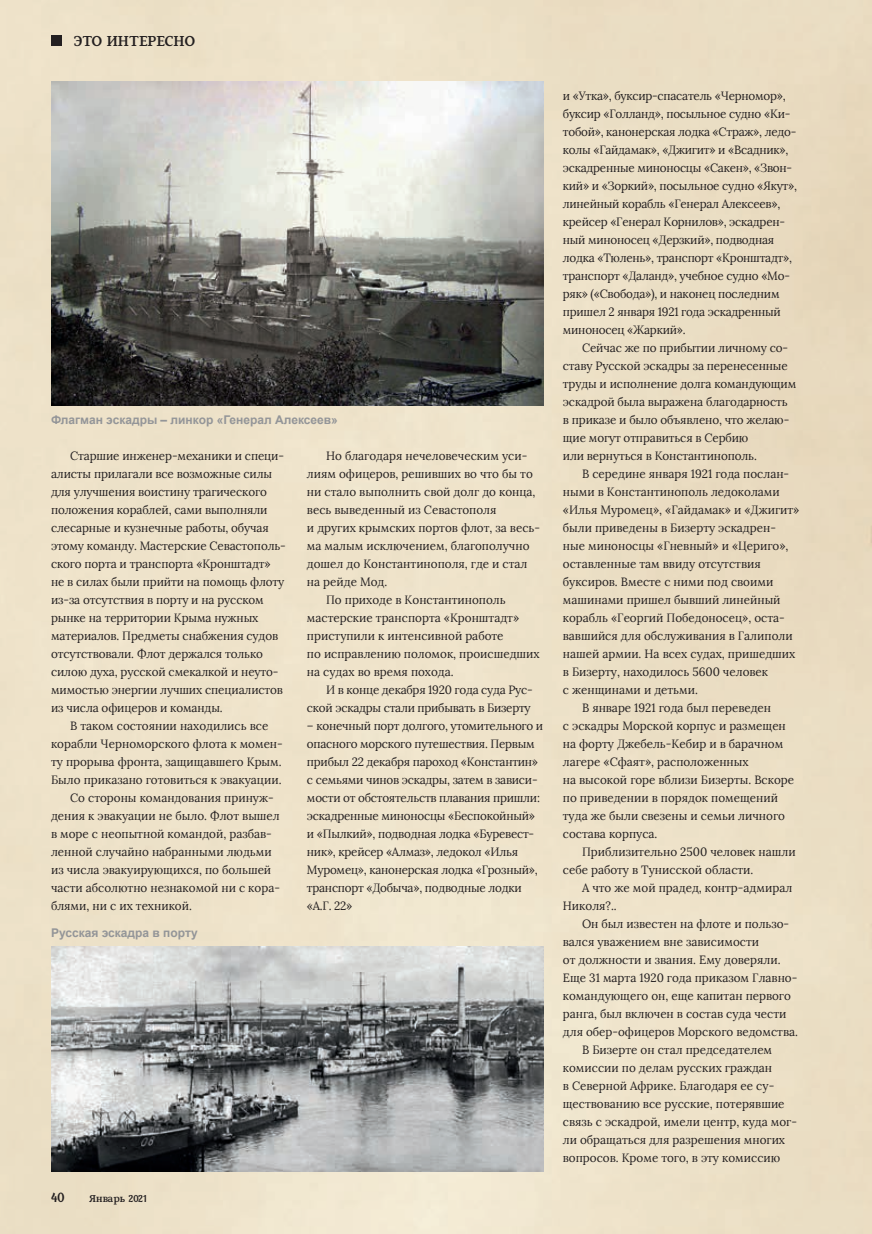
<style>
.page{position:relative;width:872px;height:1234px;background:#fff}
.page>*{position:absolute;margin:0;border:0;box-sizing:border-box;transform-origin:0 0}
.t1{font:19.5px "Fowviel";color:#231f20}
.t2{font:18px "Fowviel";color:#231f20}
.t3{font:13.5px "Fowviel";color:#231f20}
.t4{font:12px/18px "Lora";color:#231f20}
.t5{font:12px/18px "Lora";letter-spacing:-.02em;color:#231f20}
.t6{font:700 12px "Arial";color:#939598}
</style>
<div class="page">
<img style="left:0;top:0;width:872px;height:1233px">
<img style="left:51px;top:82px;width:493px;height:324px">
<img style="left:51px;top:946px;width:493px;height:224px">
<div style="left:51px;top:36px;width:10px;height:10px;background:#231f20"></div>
<h1 class="t1" style="left:74px;top:32px;width:123px">ЭТО ИНТЕРЕСНО</h1>
<p class="t6" style="left:51px;top:411px;width:288px">Флагман эскадры – линкор «Генерал Алексеев»</p>
<p class="t4" style="left:51px;top:446px;width:236px;text-indent:19px">Старшие инженер-механики и специ&shy;алисты прилагали все возможные силы для улучшения воистину трагического положения кораблей, сами выполняли слесарные и кузнечные работы, обучая этому команду. Мастерские Севастополь&shy;ского порта и транспорта «Кронштадт» не в силах были прийти на помощь флоту из-за отсутствия в порту и на русском рынке на территории Крыма нужных материалов. Предметы снабжения судов отсутствовали. Флот держался только силою духа, русской смекалкой и неуто&shy;мимостью энергии лучших специалистов из числа офицеров и команды.</p>
<p class="t4" style="left:70px;top:716px;width:200px">В таком состоянии находились все</p>
<p class="t4" style="left:51px;top:734px;width:233px">корабли Черноморского флота к момен-</p>
<p class="t4" style="left:51px;top:752px;width:232px">ту прорыва фронта, защищавшего Крым.</p>
<p class="t4" style="left:51px;top:770px;width:232px">Было приказано готовиться к эвакуации.</p>
<p class="t4" style="left:70px;top:788px;width:205px">Со стороны командования принуж-</p>
<p class="t4" style="left:51px;top:806px;width:230px">дения к эвакуации не было. Флот вышел</p>
<p class="t4" style="left:51px;top:824px;width:222px">в море с неопытной командой, разбав-</p>
<p class="t4" style="left:51px;top:842px;width:222px">ленной случайно набранными людьми</p>
<p class="t4" style="left:51px;top:860px;width:222px">из числа эвакуирующихся, по большей</p>
<p class="t4" style="left:51px;top:878px;width:230px">части абсолютно незнакомой ни с кора-</p>
<p class="t4" style="left:51px;top:896px;width:142px">блями, ни с их техникой.</p>
<p class="t6" style="left:51px;top:924px;width:148px">Русская эскадра в порту</p>
<p class="t4" style="left:326px;top:446px;width:203px">Но благодаря нечеловеческим уси-</p>
<p class="t4" style="left:307px;top:464px;width:227px">лиям офицеров, решивших во что бы то</p>
<p class="t4" style="left:307px;top:482px;width:230px">ни стало выполнить свой долг до конца,</p>
<p class="t4" style="left:307px;top:500px;width:191px">весь выведенный из Севастополя</p>
<p class="t4" style="left:307px;top:518px;width:235px">и других крымских портов флот, за весь-</p>
<p class="t4" style="left:307px;top:536px;width:224px">ма малым исключением, благополучно</p>
<p class="t4" style="left:307px;top:554px;width:222px">дошел до Константинополя, где и стал</p>
<p class="t4" style="left:307px;top:572px;width:82px">на рейде Мод.</p>
<p class="t4" style="left:326px;top:590px;width:181px">По приходе в Константинополь</p>
<p class="t4" style="left:307px;top:608px;width:214px">мастерские транспорта «Кронштадт»</p>
<p class="t4" style="left:307px;top:626px;width:198px">приступили к интенсивной работе</p>
<p class="t4" style="left:307px;top:644px;width:234px">по исправлению поломок, происшедших</p>
<p class="t4" style="left:307px;top:662px;width:148px">на судах во время похода.</p>
<p class="t5" style="left:326px;top:680px;width:208px">И в конце декабря 1920 года суда Рус-</p>
<p class="t5" style="left:307px;top:698px;width:225px">ской эскадры стали прибывать в Бизерту</p>
<p class="t5" style="left:307px;top:716px;width:238px">– конечный порт долгого, утомительного и опасного морского путешествия. Первым прибыл 22 декабря пароход «Константин» с семьями чинов эскадры, затем в зависи&shy;мости от обстоятельств плавания пришли: эскадренные миноносцы «Беспокойный» и «Пылкий», подводная лодка «Буревест&shy;ник», крейсер «Алмаз», ледокол «Илья Муромец», канонерская лодка «Грозный», транспорт «Добыча», подводные лодки «А.Г. 22»</p>
<h2 class="t2" style="left:51px;top:1188px;width:15px">40</h2>
<p class="t3" style="left:89px;top:1191px;width:59px">Январь 2021</p>
<p class="t5" style="left:563px;top:86px;width:236px">и «Утка», буксир-спасатель «Черномор», буксир «Голланд», посыльное судно «Ки&shy;тобой», канонерская лодка «Страж», ледо&shy;колы «Гайдамак», «Джигит» и «Всадник», эскадренные миноносцы «Сакен», «Звон&shy;кий» и «Зоркий», посыльное судно «Якут», линейный корабль «Генерал Алексеев», крейсер «Генерал Корнилов», эскадрен&shy;ный миноносец «Дерзкий», подводная лодка «Тюлень», транспорт «Кронштадт», транспорт «Даланд», учебное судно «Мо&shy;ряк» («Свобода»), и наконец последним пришел 2 января 1921 года эскадренный миноносец «Жаркий».</p>
<p class="t4" style="left:563px;top:338px;width:235px;text-indent:19px">Сейчас же по прибытии личному со&shy;ставу Русской эскадры за перенесенные труды и исполнение долга командующим эскадрой была выражена благодарность в приказе и было объявлено, что желаю&shy;щие могут отправиться в Сербию<br>или вернуться в Константинополь.</p>
<p class="t4" style="left:582px;top:464px;width:209px">В середине января 1921 года послан-</p>
<p class="t4" style="left:563px;top:482px;width:218px">ными в Константинополь ледоколами</p>
<p class="t4" style="left:563px;top:500px;width:238px">«Илья Муромец», «Гайдамак» и «Джигит»</p>
<p class="t4" style="left:563px;top:518px;width:215px">были приведены в Бизерту эскадрен-</p>
<p class="t4" style="left:563px;top:536px;width:227px">ные миноносцы «Гневный» и «Цериго»,</p>
<p class="t4" style="left:563px;top:554px;width:199px">оставленные там ввиду отсутствия</p>
<p class="t4" style="left:563px;top:572px;width:212px">буксиров. Вместе с ними под своими</p>
<p class="t4" style="left:563px;top:590px;width:219px">машинами пришел бывший линейный</p>
<p class="t4" style="left:563px;top:608px;width:223px">корабль «Георгий Победоносец», оста-</p>
<p class="t4" style="left:563px;top:626px;width:231px">вавшийся для обслуживания в Галиполи</p>
<p class="t4" style="left:563px;top:644px;width:234px">нашей армии. На всех судах, пришедших</p>
<p class="t4" style="left:563px;top:662px;width:207px">в Бизерту, находилось 5600 человек</p>
<p class="t4" style="left:563px;top:680px;width:137px">с женщинами и детьми.</p>
<p class="t4" style="left:582px;top:698px;width:191px">В январе 1921 года был переведен</p>
<p class="t4" style="left:563px;top:716px;width:224px">с эскадры Морской корпус и размещен</p>
<p class="t4" style="left:563px;top:734px;width:222px">на форту Джебель-Кебир и в барачном</p>
<p class="t4" style="left:563px;top:752px;width:187px">лагере «Сфаят», расположенных</p>
<p class="t4" style="left:563px;top:770px;width:233px">на высокой горе вблизи Бизерты. Вскоре</p>
<p class="t4" style="left:563px;top:788px;width:217px">по приведении в порядок помещений</p>
<p class="t4" style="left:563px;top:806px;width:223px">туда же были свезены и семьи личного</p>
<p class="t4" style="left:563px;top:824px;width:96px">состава корпуса.</p>
<p class="t4" style="left:582px;top:842px;width:215px">Приблизительно 2500 человек нашли</p>
<p class="t4" style="left:563px;top:860px;width:192px">себе работу в Тунисской области.</p>
<p class="t4" style="left:582px;top:878px;width:212px">А что же мой прадед, контр-адмирал</p>
<p class="t4" style="left:563px;top:896px;width:55px">Николя?..</p>
<p class="t4" style="left:582px;top:914px;width:209px">Он был известен на флоте и пользо-</p>
<p class="t4" style="left:563px;top:932px;width:198px">вался уважением вне зависимости</p>
<p class="t4" style="left:563px;top:950px;width:219px">от должности и звания. Ему доверяли.</p>
<p class="t4" style="left:563px;top:968px;width:236px">Еще 31 марта 1920 года приказом Главно-</p>
<p class="t4" style="left:563px;top:986px;width:229px">командующего он, еще капитан первого</p>
<p class="t4" style="left:563px;top:1004px;width:225px">ранга, был включен в состав суда чести</p>
<p class="t4" style="left:563px;top:1022px;width:236px">для обер-офицеров Морского ведомства.</p>
<p class="t4" style="left:582px;top:1040px;width:192px">В Бизерте он стал председателем</p>
<p class="t4" style="left:563px;top:1058px;width:211px">комиссии по делам русских граждан</p>
<p class="t4" style="left:563px;top:1076px;width:213px">в Северной Африке. Благодаря ее су-</p>
<p class="t4" style="left:563px;top:1094px;width:223px">ществованию все русские, потерявшие</p>
<p class="t4" style="left:563px;top:1112px;width:236px">связь с эскадрой, имели центр, куда мог-</p>
<p class="t4" style="left:563px;top:1130px;width:224px">ли обращаться для разрешения многих</p>
<p class="t4" style="left:563px;top:1148px;width:219px">вопросов. Кроме того, в эту комиссию</p>
</div>
